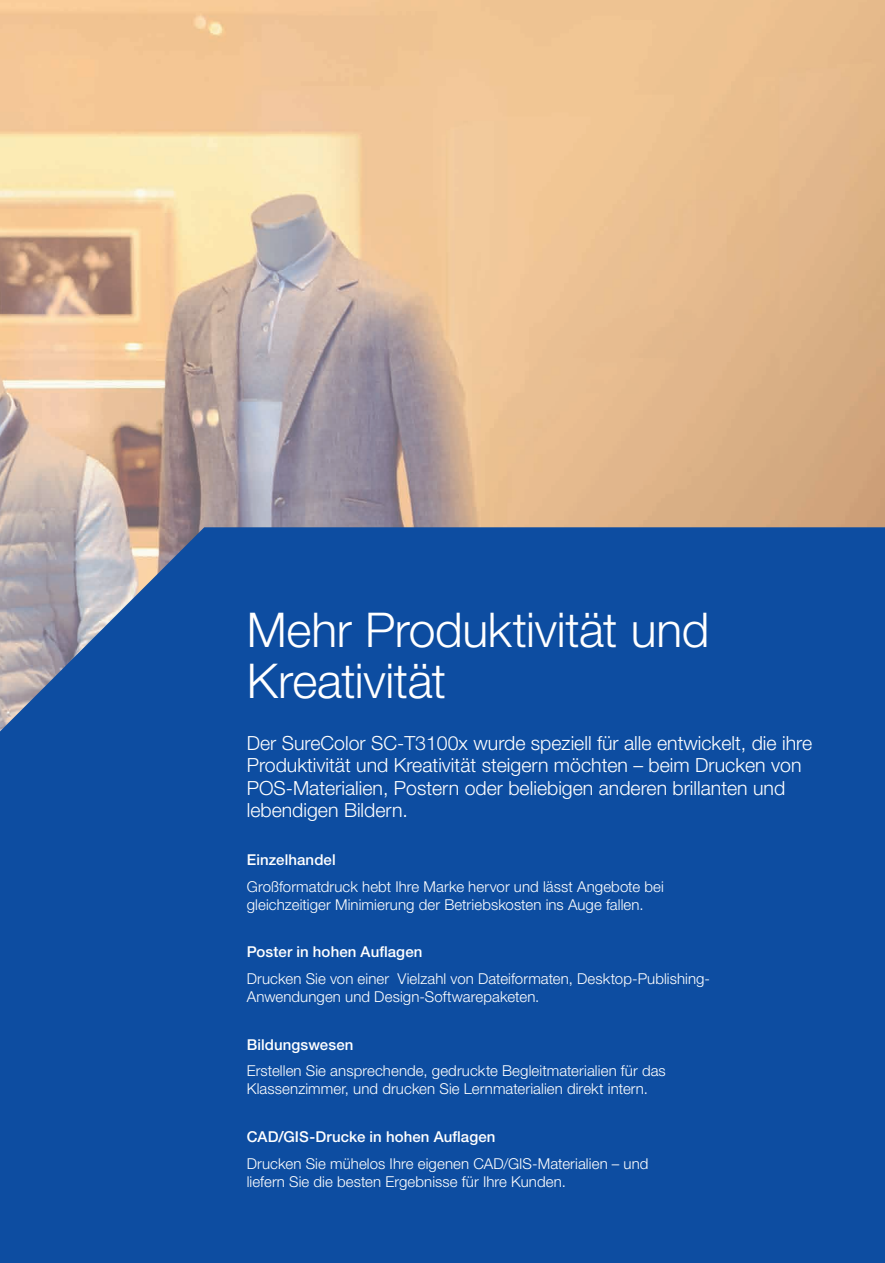
<style>
.page{position:relative;width:885px;height:1263px;background:#fff}
.page>*{position:absolute;margin:0;border:0;box-sizing:border-box;transform-origin:0 0}
.t1{font:300 48px/51px "Helvetica Neue LT Pro";letter-spacing:-.01em;color:#fff}
.t2{font:300 19.5px/22.5px "Helvetica Neue LT Pro";color:#fff}
.t3{font:300 15px/18px "Helvetica Neue LT Pro";letter-spacing:.005em;color:#fff}
.t4{font:500 15px "Helvetica Neue LT Pro";letter-spacing:.005em;color:#fff}
</style>
<div class="page">
<img style="left:0;top:0;width:884px;height:527px">
<div style="left:0;top:527px;width:884px;height:736px;background:#0d4da1"></div>
<h1 class="t1" style="left:247px;top:603px;width:464px">Mehr Produktivität und<br>Kreativität</h1>
<h2 class="t2" style="left:247px;top:731px;width:566px">Der SureColor SC-T3100x wurde speziell für alle entwickelt, die ihre Produktivität und Kreativität steigern möchten – beim Drucken von POS-Materialien, Postern oder beliebigen anderen brillanten und lebendigen Bildern.</h2>
<p class="t4" style="left:247px;top:851px;width:90px">Einzelhandel</p>
<p class="t3" style="left:247px;top:877px;width:418px">Großformatdruck hebt Ihre Marke hervor und lässt Angebote bei gleichzeitiger Minimierung der Betriebskosten ins Auge fallen.</p>
<p class="t4" style="left:247px;top:943px;width:177px">Poster in hohen Auflagen</p>
<p class="t3" style="left:247px;top:969px;width:465px">Drucken Sie von einer Vielzahl von Dateiformaten, Desktop-Publishing-<br>Anwendungen und Design-Softwarepaketen.</p>
<p class="t4" style="left:247px;top:1035px;width:108px">Bildungswesen</p>
<p class="t3" style="left:247px;top:1061px;width:420px">Erstellen Sie ansprechende, gedruckte Begleitmaterialien für das<br>Klassenzimmer, und drucken Sie Lernmaterialien direkt intern.</p>
<p class="t4" style="left:247px;top:1128px;width:250px">CAD/GIS-Drucke in hohen Auflagen</p>
<p class="t3" style="left:247px;top:1154px;width:403px">Drucken Sie mühelos Ihre eigenen CAD/GIS-Materialien – und liefern Sie die besten Ergebnisse für Ihre Kunden.</p>
</div>
